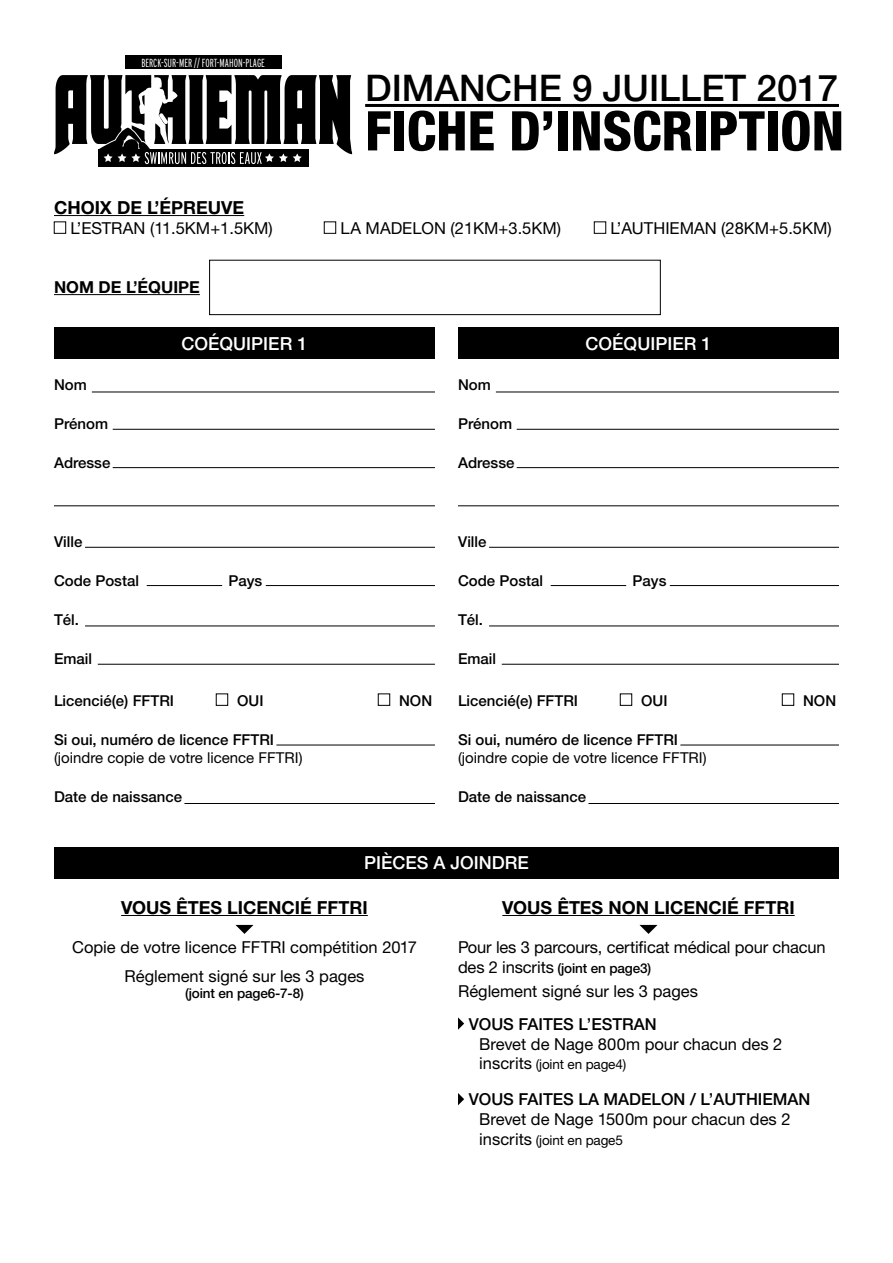
<style>
.page{position:relative;width:893px;height:1263px;background:#fff}
.page>*{position:absolute;margin:0;border:0;box-sizing:border-box;transform-origin:0 0}
.t1{font:800 condensed 54.75px "Helvetica Neue";color:#000}
.t2{font:500 36.75px "Helvetica Neue";color:#000}
.t3{font:700 18px "Helvetica Neue CE";color:#000}
.t4{font:500 18px "Helvetica Neue";color:#fff}
.t5{font:16.5px/28.3px "Helvetica Neue CE";color:#000;text-align:center}
.t6{font:500 16.5px "Helvetica Neue";color:#000}
.t7{font:700 16.5px "Helvetica Neue CE";color:#000}
.t8{font:500 15px "Helvetica Neue";color:#000}
.t9{font:15px "Helvetica Neue CE";color:#000}
.t10{font:500 13.5px "Helvetica Neue CE";letter-spacing:-.01em;color:#000}
.t11{font:13.5px "Helvetica Neue CE";letter-spacing:-.01em;color:#000}
.t12{font:300 extra-condensed 11.7px "Interstate";color:#fff}
.s1{font-weight:400;font-size:16.5px}
.s2{font-size:16.5px}
</style>
<div class="page">
<div style="left:54px;top:327px;width:381px;height:31px;background:#000"></div>
<div style="left:54px;top:847px;width:785px;height:31px;background:#000"></div>
<div style="left:458px;top:327px;width:381px;height:31px;background:#000"></div>
<div style="left:126px;top:56px;width:156px;height:13px;background:#000"></div>
<div style="left:98px;top:149px;width:211px;height:18px;background:#000"></div>
<svg style="left:54px;top:75px;width:298px;height:89px"></svg>
<hr style="left:365px;top:104px;width:474px;height:3px;background:#000">
<hr style="left:54px;top:215px;width:190px;height:1px;background:#000">
<hr style="left:54px;top:294px;width:146px;height:1px;background:#000">
<div style="left:54px;top:222px;width:12px;height:12px;border:1px solid #000"></div>
<div style="left:324px;top:222px;width:12px;height:12px;border:1px solid #000"></div>
<div style="left:594px;top:222px;width:12px;height:12px;border:1px solid #000"></div>
<hr style="left:121px;top:915px;width:247px;height:1px;background:#000">
<hr style="left:502px;top:915px;width:293px;height:1px;background:#000">
<svg style="left:458px;top:1017px;width:6px;height:13px"></svg>
<svg style="left:458px;top:1093px;width:6px;height:12px"></svg>
<div style="left:209px;top:260px;width:452px;height:55px;border:1px solid #000"></div>
<div style="left:216px;top:694px;width:12px;height:11px;border:1px solid #000"></div>
<div style="left:620px;top:694px;width:12px;height:11px;border:1px solid #000"></div>
<div style="left:782px;top:694px;width:12px;height:11px;border:1px solid #000"></div>
<hr style="left:92px;top:392px;width:343px;height:1px;background:#000">
<hr style="left:496px;top:392px;width:343px;height:1px;background:#000">
<hr style="left:184px;top:803px;width:251px;height:1px;background:#000">
<hr style="left:588px;top:803px;width:251px;height:1px;background:#000">
<hr style="left:113px;top:429px;width:322px;height:1px;background:#000">
<hr style="left:517px;top:429px;width:322px;height:1px;background:#000">
<hr style="left:113px;top:467px;width:322px;height:1px;background:#000">
<hr style="left:517px;top:467px;width:322px;height:1px;background:#000">
<hr style="left:54px;top:506px;width:381px;height:1px;background:#000">
<hr style="left:458px;top:506px;width:381px;height:1px;background:#000">
<hr style="left:85px;top:626px;width:350px;height:1px;background:#000">
<hr style="left:489px;top:626px;width:350px;height:1px;background:#000">
<hr style="left:98px;top:664px;width:337px;height:1px;background:#000">
<hr style="left:502px;top:664px;width:337px;height:1px;background:#000">
<hr style="left:276px;top:745px;width:159px;height:1px;background:#000">
<hr style="left:680px;top:745px;width:159px;height:1px;background:#000">
<hr style="left:85px;top:547px;width:350px;height:1px;background:#000">
<hr style="left:489px;top:547px;width:350px;height:1px;background:#000">
<hr style="left:147px;top:585px;width:75px;height:1px;background:#000">
<hr style="left:551px;top:585px;width:75px;height:1px;background:#000">
<hr style="left:266px;top:585px;width:169px;height:1px;background:#000">
<hr style="left:670px;top:585px;width:169px;height:1px;background:#000">
<svg style="left:235px;top:925px;width:18px;height:9px"></svg>
<svg style="left:639px;top:925px;width:18px;height:9px"></svg>
<p class="t12" style="left:141px;top:56px;width:125px">BERCK-SUR-MER // FORT-MAHON-PLAGE</p>
<h2 class="t2" style="left:365px;top:66px;width:475px">DIMANCHE 9 JUILLET 2017</h2>
<h1 class="t1" style="left:365px;top:97px;width:480px">FICHE D’INSCRIPTION</h1>
<p class="t3" style="left:54px;top:196px;width:192px">CHOIX DE L’ÉPREUVE</p>
<p class="t5" style="left:71px;top:214px;width:204px">L’ESTRAN (11.5KM+1.5KM)</p>
<p class="t5" style="left:341px;top:214px;width:222px">LA MADELON (21KM+3.5KM)</p>
<p class="t5" style="left:611px;top:214px;width:223px">L’AUTHIEMAN (28KM+5.5KM)</p>
<p class="t7" style="left:54px;top:277px;width:147px">NOM DE L’ÉQUIPE</p>
<p class="t8" style="left:54px;top:375px;width:34px">Nom</p>
<p class="t8" style="left:54px;top:415px;width:56px">Prénom</p>
<p class="t8" style="left:54px;top:454px;width:58px">Adresse</p>
<p class="t4" style="left:182px;top:333px;width:127px">COÉQUIPIER 1</p>
<p class="t8" style="left:458px;top:375px;width:34px">Nom</p>
<p class="t8" style="left:458px;top:415px;width:56px">Prénom</p>
<p class="t8" style="left:458px;top:454px;width:58px">Adresse</p>
<p class="t4" style="left:586px;top:333px;width:127px">COÉQUIPIER 1</p>
<p class="t8" style="left:54px;top:532px;width:30px">Ville</p>
<p class="t8" style="left:54px;top:572px;width:87px">Code Postal</p>
<p class="t8" style="left:229px;top:572px;width:35px">Pays</p>
<p class="t8" style="left:54px;top:611px;width:27px">Tél.</p>
<p class="t8" style="left:54px;top:650px;width:40px">Email</p>
<p class="t8" style="left:54px;top:691px;width:122px">Licencié(e) FFTRI</p>
<p class="t8" style="left:237px;top:691px;width:28px">OUI</p>
<p class="t8" style="left:399px;top:691px;width:35px">NON</p>
<p class="t8" style="left:54px;top:730px;width:222px">Si oui, numéro de licence FFTRI</p>
<p class="t9" style="left:54px;top:748px;width:250px">(joindre copie de votre licence FFTRI)</p>
<p class="t8" style="left:54px;top:788px;width:130px">Date de naissance</p>
<p class="t8" style="left:458px;top:532px;width:30px">Ville</p>
<p class="t8" style="left:458px;top:572px;width:87px">Code Postal</p>
<p class="t8" style="left:632px;top:572px;width:35px">Pays</p>
<p class="t8" style="left:458px;top:611px;width:27px">Tél.</p>
<p class="t8" style="left:458px;top:650px;width:40px">Email</p>
<p class="t8" style="left:458px;top:691px;width:122px">Licencié(e) FFTRI</p>
<p class="t8" style="left:641px;top:691px;width:28px">OUI</p>
<p class="t8" style="left:803px;top:691px;width:35px">NON</p>
<p class="t8" style="left:458px;top:730px;width:222px">Si oui, numéro de licence FFTRI</p>
<p class="t9" style="left:458px;top:748px;width:250px">(joindre copie de votre licence FFTRI)</p>
<p class="t8" style="left:458px;top:788px;width:130px">Date de naissance</p>
<p class="t4" style="left:364px;top:852px;width:166px">PIÈCES A JOINDRE</p>
<p class="t3" style="left:121px;top:896px;width:248px">VOUS ÊTES LICENCIÉ FFTRI</p>
<p class="t5" style="left:72px;top:933px;width:346px">Copie de votre licence FFTRI compétition 2017<br>Réglement signé sur les 3 pages</p>
<p class="t10" style="left:185px;top:985px;width:120px">(joint en page6-7-8)</p>
<p class="t3" style="left:502px;top:896px;width:294px">VOUS ÊTES NON LICENCIÉ FFTRI</p>
<p class="t5" style="left:458px;top:933px;width:369px">Pour les 3 parcours, certificat médical pour chacun</p>
<p class="t10" style="left:458px;top:960px;width:195px"><span class="s1">des 2 inscrits</span> (joint en page3)</p>
<p class="t5" style="left:458px;top:977px;width:241px">Réglement signé sur les 3 pages</p>
<p class="t6" style="left:469px;top:1014px;width:69px">Vous faite</p>
<p class="t6" style="left:563px;top:1014px;width:83px">s l’Estran</p>
<p class="t5" style="left:479px;top:1030px;width:305px">Brevet de Nage 800m pour chacun des 2</p>
<p class="t11" style="left:479px;top:1056px;width:148px"><span class="s2">inscrits</span> (joint en page4)</p>
<p class="t6" style="left:469px;top:1089px;width:69px">Vous faite</p>
<p class="t6" style="left:563px;top:1089px;width:53px">s la madel</p>
<p class="t6" style="left:661px;top:1089px;width:151px">on / L’AUTHIEMAN</p>
<p class="t5" style="left:479px;top:1105px;width:313px">Brevet de Nage 1500m pour chacun des 2</p>
<p class="t11" style="left:479px;top:1132px;width:145px"><span class="s2">inscrits</span> (joint en page5</p>
</div>
